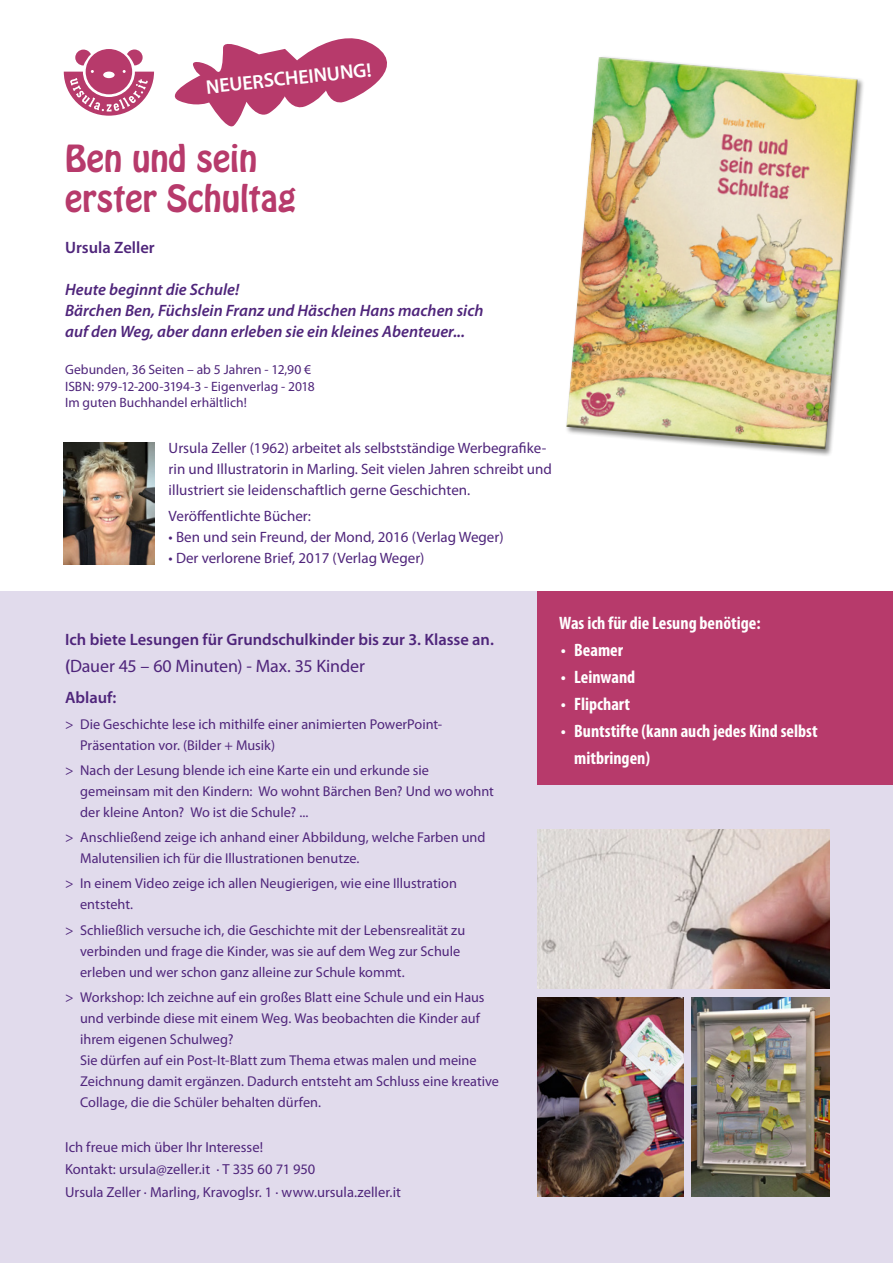
<style>
.page{position:relative;width:893px;height:1263px;background:#fff}
.page>*{position:absolute;margin:0;border:0;box-sizing:border-box;transform-origin:0 0}
.t1{font:33px/39.6px "Hobo";color:#b73a6b}
.t2{font:600 19.8px "Myriad Pro";color:#fff}
.t3{font:700 condensed 18px/27px "Myriad Pro";color:#fff}
.t4{font:18px "Myriad Pro";letter-spacing:-.005em;color:#4f257b}
.t5{font:italic 600 16.5px/21px "Myriad Pro";color:#4f257b}
.t6{font:600 16.5px "Myriad Pro";color:#4f257b}
.t7{font:15px/21px "Myriad Pro";color:#4f257b}
.t8{font:14.55px/22.5px "Myriad Pro";color:#4f257b}
.t9{font:14.25px/21px "Myriad Pro";color:#4f257b}
.t10{font:13.5px/16.5px "Myriad Pro";color:#4f257b}
.s1{font-weight:600}
</style>
<div class="page">
<div style="left:0;top:591px;width:893px;height:672px;background:#e1dbec"></div>
<div style="left:565px;top:55px;width:300px;height:402px;background:#1a1a18;opacity:.5"></div>
<img style="left:566px;top:56px;width:294px;height:396px">
<img style="left:691px;top:998px;width:138px;height:199px">
<img style="left:538px;top:998px;width:145px;height:199px">
<img style="left:538px;top:829px;width:291px;height:159px">
<img style="left:64px;top:442px;width:91px;height:123px">
<div style="left:538px;top:591px;width:355px;height:193px;background:#b73a6b"></div>
<svg style="left:174px;top:38px;width:213px;height:89px"></svg>
<svg style="left:64px;top:49px;width:90px;height:67px"></svg>
<h2 class="t2" style="left:205px;top:74px;width:168px;rotate:-6deg">NEUERSCHEINUNG!</h2>
<h1 class="t1" style="left:65px;top:139px;width:233px">Ben und sein erster Schultag</h1>
<p class="t6" style="left:65px;top:237px;width:91px">Ursula Zeller</p>
<p class="t5" style="left:65px;top:278px;width:420px">Heute beginnt die Schule!<br>Bärchen Ben, Füchslein Franz und Häschen Hans machen sich auf den Weg, aber dann erleben sie ein kleines Abenteuer...</p>
<p class="t10" style="left:65px;top:361px;width:251px">Gebunden, 36 Seiten – ab 5 Jahren - 12,90 €<br>ISBN: 979-12-200-3194-3 - Eigenverlag - 2018<br>Im guten Buchhandel erhältlich!</p>
<p class="t7" style="left:169px;top:438px;width:385px">Ursula Zeller (1962) arbeitet als selbstständige Werbegrafike&shy;rin und Illustratorin in Marling. Seit vielen Jahren schreibt und illustriert sie leidenschaftlich gerne Geschichten.</p>
<p class="t7" style="left:169px;top:505px;width:144px">Veröffentlichte Bücher:</p>
<p class="t7" style="left:169px;top:526px;width:336px">• Ben und sein Freund, der Mond, 2016 (Verlag Weger)</p>
<p class="t7" style="left:169px;top:547px;width:257px">• Der verlorene Brief, 2017 (Verlag Weger)</p>
<p class="t6" style="left:65px;top:629px;width:430px">Ich biete Lesungen für Grundschulkinder bis zur 3. Klasse an.</p>
<p class="t4" style="left:65px;top:655px;width:301px"><span class="s1">(</span>Dauer 45 – 60 Minuten) - Max. 35 Kinder</p>
<p class="t6" style="left:65px;top:687px;width:53px">Ablauf:</p>
<p class="t9" style="left:80px;top:713px;width:364px;text-indent:-15px">&gt; Die Geschichte lese ich mithilfe einer animierten PowerPoint-<br>Präsentation vor. (Bilder + Musik)</p>
<p class="t9" style="left:80px;top:759px;width:415px;text-indent:-15px">&gt; Nach der Lesung blende ich eine Karte ein und erkunde sie gemeinsam mit den Kindern: Wo wohnt Bärchen Ben? Und wo wohnt der kleine Anton? Wo ist die Schule? ...</p>
<p class="t9" style="left:80px;top:826px;width:407px;text-indent:-15px">&gt; Anschließend zeige ich anhand einer Abbildung, welche Farben und<br>Malutensilien ich für die Illustrationen benutze.</p>
<p class="t9" style="left:80px;top:873px;width:378px;text-indent:-15px">&gt; In einem Video zeige ich allen Neugierigen, wie eine Illustration entsteht.</p>
<p class="t9" style="left:80px;top:919px;width:387px;text-indent:-15px">&gt; Schließlich versuche ich, die Geschichte mit der Lebensrealität zu verbinden und frage die Kinder, was sie auf dem Weg zur Schule erleben und wer schon ganz alleine zur Schule kommt.</p>
<p class="t9" style="left:80px;top:986px;width:420px;text-indent:-15px">&gt; Workshop: Ich zeichne auf ein großes Blatt eine Schule und ein Haus und verbinde diese mit einem Weg. Was beobachten die Kinder auf ihrem eigenen Schulweg?<br>Sie dürfen auf ein Post-It-Blatt zum Thema etwas malen und meine Zeichnung damit ergänzen. Dadurch entsteht am Schluss eine kreative Collage, die die Schüler behalten dürfen.</p>
<p class="t8" style="left:65px;top:1135px;width:337px">Ich freue mich über Ihr Interesse!<br>Kontakt: ursula@zeller.it · T 335 60 71 950<br>Ursula Zeller · Marling, Kravoglsr. 1 · www.ursula.zeller.it</p>
<p class="t3" style="left:559px;top:609px;width:203px">Was ich für die Lesung benötige:</p>
<p class="t3" style="left:561px;top:636px;width:64px">• Beamer</p>
<p class="t3" style="left:561px;top:663px;width:76px">• Leinwand</p>
<p class="t3" style="left:561px;top:690px;width:71px">• Flipchart</p>
<p class="t3" style="left:574px;top:717px;width:245px;text-indent:-14px">• Buntstifte (kann auch jedes Kind selbst mitbringen)</p>
</div>
